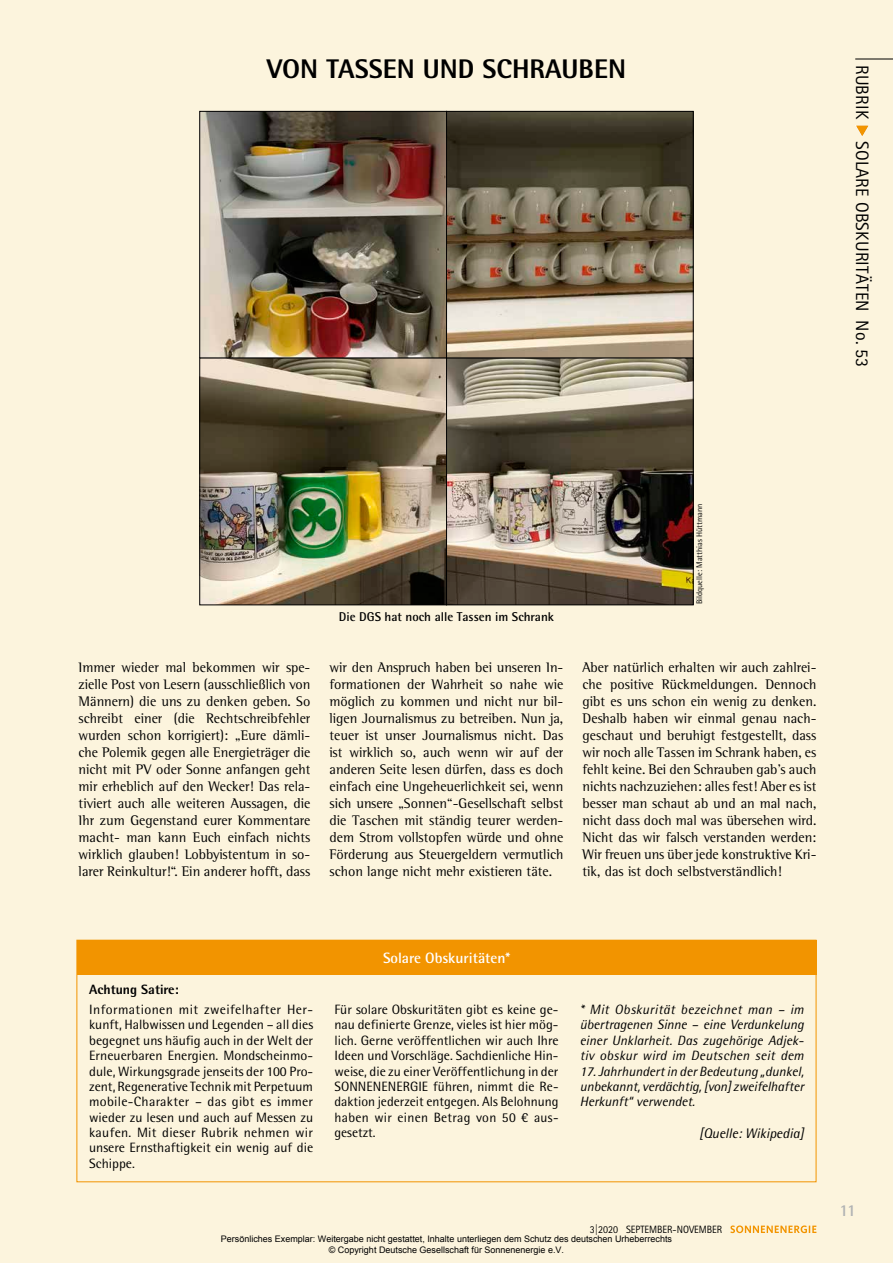
<style>
.page{position:relative;width:893px;height:1263px;background:#fcf4dd}
.page>*{position:absolute;margin:0;border:0;box-sizing:border-box;transform-origin:0 0}
.t1{font:800 27px "Rotis Semi Sans Std";color:#000}
.t2{font:18px "Rotis Sans Serif Std";letter-spacing:.01em;color:#000}
.t3{font:700 16.5px "Rotis Semi Sans Std";color:#b1b3b4}
.t4{font:700 15px "Rotis Semi Sans Std";color:#fff}
.t5{font:14.25px/17px "Rotis Semi Serif Std";color:#000;text-align:justify}
.t6{font:italic 13.8px "Rotis Semi Sans Std";color:#000}
.t7{font:13.5px/15.5px "Rotis Semi Sans Std";color:#000;text-align:justify}
.t8{font:italic 13.5px/15.5px "Rotis Semi Sans Std";color:#000;text-align:justify}
.t9{font:800 13.5px "Rotis Semi Sans Std";color:#000}
.t10{font:700 12.75px "Rotis Semi Sans Std";color:#000}
.t11{font:10.65px "Rotis Sans Serif Std";color:#000;scale:.95 1}
.t12{font:9px/10.8px "Arial";color:#000;text-align:center}
.t13{font:8.25px "Rotis Semi Sans Std";color:#000}
.s1{color:#fff}
</style>
<div class="page">
<hr style="left:855px;top:59px;width:38px;height:1px;background:#000">
<svg style="left:730px;top:1225px;width:86px;height:8px"></svg>
<div style="left:77px;top:940px;width:739px;height:34px;background:#f29400"></div>
<img style="left:201px;top:113px;width:491px;height:490px">
<div style="left:446px;top:111px;width:248px;height:247px;border:1px solid #000"></div>
<div style="left:446px;top:358px;width:248px;height:247px;border:1px solid #000"></div>
<div style="left:199px;top:111px;width:248px;height:247px;border:1px solid #000"></div>
<div style="left:199px;top:358px;width:248px;height:247px;border:1px solid #000"></div>
<svg style="left:855px;top:125px;width:14px;height:11px"></svg>
<h1 class="t1" style="left:267px;top:52px;width:361px">VON TASSEN UND SCHRAUBEN</h1>
<p class="t2" style="left:873px;top:65px;width:248px;rotate:90deg">RUBRIK <span class="s1">◆</span> SOLARE OBSKURITÄTEN</p>
<p class="t2" style="left:873px;top:320px;width:49px;rotate:90deg">NO. 53</p>
<p class="t10" style="left:339px;top:609px;width:217px">Die DGS hat noch alle Tassen im Schrank</p>
<p class="t13" style="left:694px;top:604px;width:102px;rotate:-90deg">Bildquelle: Matthias Hüttmann</p>
<p class="t5" style="left:79px;top:659px;width:233px">Immer wieder mal bekommen wir spe&shy;zielle Post von Lesern (ausschließlich von Männern) die uns zu denken geben. So schreibt einer (die Rechtschreibfehler wurden schon korrigiert): „Eure dämli&shy;che Polemik gegen alle Energieträger die nicht mit PV oder Sonne anfangen geht mir erheblich auf den Wecker! Das rela&shy;tiviert auch alle weiteren Aussagen, die Ihr zum Gegenstand eurer Kommentare macht- man kann Euch einfach nichts wirklich glauben! Lobbyistentum in so&shy;larer Reinkultur!“. Ein anderer hofft, dass</p>
<p class="t5" style="left:329px;top:659px;width:235px">wir den Anspruch haben bei unseren In&shy;formationen der Wahrheit so nahe wie möglich zu kommen und nicht nur bil&shy;ligen Journalismus zu betreiben. Nun ja, teuer ist unser Journalismus nicht. Das ist wirklich so, auch wenn wir auf der anderen Seite lesen dürfen, dass es doch einfach eine Ungeheuerlichkeit sei, wenn sich unsere „Sonnen“-Gesellschaft selbst die Taschen mit ständig teurer werden&shy;dem Strom vollstopfen würde und ohne Förderung aus Steuergeldern vermutlich schon lange nicht mehr existieren täte.</p>
<p class="t5" style="left:582px;top:659px;width:235px">Aber natürlich erhalten wir auch zahlrei&shy;che positive Rückmeldungen. Dennoch gibt es uns schon ein wenig zu denken.<br>Deshalb haben wir einmal genau nach&shy;geschaut und beruhigt festgestellt, dass wir noch alle Tassen im Schrank haben, es fehlt keine. Bei den Schrauben gab’s auch nichts nachzuziehen: alles fest! Aber es ist besser man schaut ab und an mal nach, nicht dass doch mal was übersehen wird.<br>Nicht das wir falsch verstanden werden:<br>Wir freuen uns über jede konstruktive Kri&shy;tik, das ist doch selbstverständlich!</p>
<p class="t4" style="left:383px;top:948px;width:129px">Solare Obskuritäten*</p>
<p class="t9" style="left:89px;top:981px;width:91px">Achtung Satire:</p>
<p class="t7" style="left:89px;top:1002px;width:226px">Informationen mit zweifelhafter Her&shy;kunft, Halbwissen und Legenden – all dies begegnet uns häufig auch in der Welt der Erneuerbaren Energien. Mondscheinmo&shy;dule, Wirkungsgrade jenseits der 100 Pro&shy;zent, Regenerative Technik mit Perpetuum mobile-Charakter – das gibt es immer wieder zu lesen und auch auf Messen zu kaufen. Mit dieser Rubrik nehmen wir unsere Ernsthaftigkeit ein wenig auf die Schippe.</p>
<p class="t7" style="left:334px;top:1002px;width:226px">Für solare Obskuritäten gibt es keine ge&shy;nau definierte Grenze, vieles ist hier mög&shy;lich. Gerne veröffentlichen wir auch Ihre Ideen und Vorschläge. Sachdienliche Hin&shy;weise, die zu einer Veröffentlichung in der SONNENENERGIE führen, nimmt die Re&shy;daktion jederzeit entgegen. Als Belohnung haben wir einen Betrag von 50 € aus&shy;gesetzt.</p>
<p class="t8" style="left:580px;top:1001px;width:226px">* Mit Obskurität bezeichnet man – im übertragenen Sinne – eine Verdunkelung einer Unklarheit. Das zugehörige Adjek&shy;tiv obskur wird im Deutschen seit dem</p>
<p class="t8" style="left:580px;top:1063px;width:226px">17. Jahrhundert in der Bedeutung „dunkel, unbekannt, verdächtig, [von] zweifelhafter Herkunft“ verwendet.</p>
<p class="t6" style="left:699px;top:1125px;width:106px">[Quelle: Wikipedia]</p>
<p class="t11" style="left:590px;top:1223px;width:141px">3|2020 SEPTEMBER-NOVEMBER</p>
<p class="t12" style="left:221px;top:1233px;width:453px">Persönliches Exemplar: Weitergabe nicht gestattet, Inhalte unterliegen dem Schutz des deutschen Urheberrechts © Copyright Deutsche Gesellschaft für Sonnenenergie e.V.</p>
<p class="t3" style="left:839px;top:1200px;width:18px">11</p>
</div>
